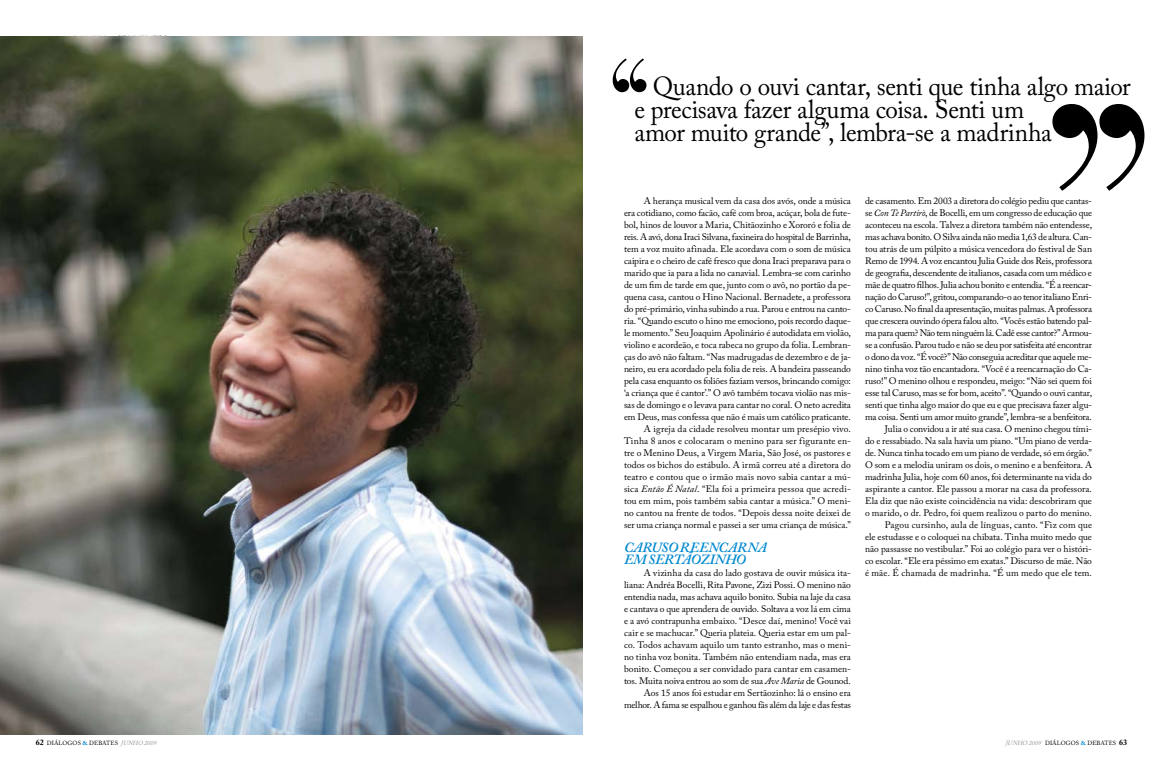
<style>
.page{position:relative;width:1163px;height:780px;background:#fff}
.page>*{position:absolute;margin:0;border:0;box-sizing:border-box;transform-origin:0 0}
.t1{font:26px/23px "Adobe Caslon Pro";letter-spacing:-.02em;color:#000;scale:.96 1}
.t2{font:italic 600 14px/12px "Adobe Caslon Pro";letter-spacing:-.02em;color:#0089cf}
.t3{font:9.5px/12px "Adobe Caslon Pro";letter-spacing:-.01em;color:#000;text-align:right}
.t4{font:6px "Adobe Caslon Pro";letter-spacing:.015em;color:#000}
.s1{font-style:italic}
.s2{font-weight:700;font-size:8px}
.s3{font-weight:700;color:#0089cf}
.s4{font-style:italic;color:#939598}
</style>
<div class="page">
<img style="left:0;top:36px;width:582px;height:698px">
<svg style="left:1052px;top:104px;width:92px;height:87px"></svg>
<svg style="left:612px;top:58px;width:34px;height:34px"></svg>
<p class="t1" style="left:634px;top:74px;width:518px;text-indent:18px">Quando o ouvi cantar, senti que tinha algo maior e precisava fazer alguma coisa. Senti um<br>amor muito grande”, lembra-se a madrinha</p>
<p class="t3" style="left:624px;top:195px;width:228px">A herança musical vem da casa dos avós, onde a música<br>era cotidiano, como facão, café com broa, acúçar, bola de fute&shy;bol, hinos de louvor a Maria, Chitãozinho e Xororó e folia de reis. A avó, dona Iraci Silvana, faxineira do hospital de Barrinha, tem a voz muito afinada. Ele acordava com o som de música caipira e o cheiro de café fresco que dona Iraci preparava para o marido que ia para a lida no canavial. Lembra-se com carinho de um fim de tarde em que, junto com o avô, no portão da pe&shy;quena casa, cantou o Hino Nacional. Bernadete, a professora do pré-primário, vinha subindo a rua. Parou e entrou na canto&shy;ria. “Quando escuto o hino me emociono, pois recordo daque&shy;le momento.” Seu Joaquim Apolinário é autodidata em violão, violino e acordeão, e toca rabeca no grupo da folia. Lembran&shy;ças do avô não faltam. “Nas madrugadas de dezembro e de ja&shy;neiro, eu era acordado pela folia de reis. A bandeira passeando pela casa enquanto os foliões faziam versos, brincando comigo: ‘a criança que é cantor’.” O avô também tocava violão nas mis&shy;sas de domingo e o levava para cantar no coral. O neto acredita em Deus, mas confessa que não é mais um católico praticante.<br>A igreja da cidade resolveu montar um presépio vivo.<br>Tinha 8 anos e colocaram o menino para ser figurante en&shy;tre o Menino Deus, a Virgem Maria, São José, os pastores e todos os bichos do estábulo. A irmã correu até a diretora do teatro e contou que o irmão mais novo sabia cantar a mú&shy;sica <span class="s1">Então É Natal</span>. “Ela foi a primeira pessoa que acredi&shy;tou em mim, pois também sabia cantar a música.” O meni&shy;no cantou na frente de todos. “Depois dessa noite deixei de ser uma criança normal e passei a ser uma criança de música.”</p>
<p class="t2" style="left:624px;top:541px;width:144px">CARUSO REENCARNA<br>EM SERTÃOZINHO</p>
<p class="t3" style="left:624px;top:567px;width:228px">A vizinha da casa do lado gostava de ouvir música ita&shy;liana: Andréa Bocelli, Rita Pavone, Zizi Possi. O menino não entendia nada, mas achava aquilo bonito. Subia na laje da casa e cantava o que aprendera de ouvido. Soltava a voz lá em cima e a avó contrapunha embaixo. “Desce daí, menino! Você vai cair e se machucar.” Queria plateia. Queria estar em um pal&shy;co. Todos achavam aquilo um tanto estranho, mas o meni&shy;no tinha voz bonita. Também não entendiam nada, mas era bonito. Começou a ser convidado para cantar em casamen&shy;tos. Muita noiva entrou ao som de sua <span class="s1">Ave Maria</span> de Gounod.<br>Aos 15 anos foi estudar em Sertãozinho: lá o ensino era melhor. A fama se espalhou e ganhou fãs além da laje e das festas</p>
<p class="t3" style="left:865px;top:195px;width:228px">de casamento. Em 2003 a diretora do colégio pediu que cantas&shy;se <span class="s1">Con Te Partirò</span>, de Bocelli, em um congresso de educação que aconteceu na escola. Talvez a diretora também não entendesse, mas achava bonito. O Silva ainda não media 1,63 de altura. Can&shy;tou atrás de um púlpito a música vencedora do festival de San Remo de 1994. A voz encantou Julia Guide dos Reis, professora de geografia, descendente de italianos, casada com um médico e mãe de quatro filhos. Julia achou bonito e entendia. “É a reencar&shy;nação do Caruso!”, gritou, comparando-o ao tenor italiano Enri&shy;co Caruso. No final da apresentação, muitas palmas. A professora que crescera ouvindo ópera falou alto. “Vocês estão batendo pal&shy;ma para quem? Não tem ninguém lá. Cadê esse cantor?” Armou&shy;se a confusão. Parou tudo e não se deu por satisfeita até encontrar o dono da voz. “É você?” Não conseguia acreditar que aquele me&shy;nino tinha voz tão encantadora. “Você é a reencarnação do Ca&shy;ruso!” O menino olhou e respondeu, meigo: “Não sei quem foi esse tal Caruso, mas se for bom, aceito”. “Quando o ouvi cantar, senti que tinha algo maior do que eu e que precisava fazer algu&shy;ma coisa. Senti um amor muito grande”, lembra-se a benfeitora.<br>Julia o convidou a ir até sua casa. O menino chegou tími-<br>do e ressabiado. Na sala havia um piano. “Um piano de verda&shy;de. Nunca tinha tocado em um piano de verdade, só em órgão.” O som e a melodia uniram os dois, o menino e a benfeitora. A madrinha Julia, hoje com 60 anos, foi determinante na vida do aspirante a cantor. Ele passou a morar na casa da professora.<br>Ela diz que não existe coincidência na vida: descobriram que o marido, o dr. Pedro, foi quem realizou o parto do menino.<br>Pagou cursinho, aula de línguas, canto. “Fiz com que<br>ele estudasse e o coloquei na chibata. Tinha muito medo que não passasse no vestibular.” Foi ao colégio para ver o históri&shy;co escolar. “Ele era péssimo em exatas.” Discurso de mãe. Não é mãe. É chamada de madrinha. “É um medo que ele tem.</p>
<p class="t4" style="left:36px;top:739px;width:125px"><span class="s2">62</span> diálogos <span class="s3">&amp;</span> Debates <span class="s4">JUNHO 2009</span></p>
<p class="t4" style="left:1005px;top:739px;width:123px"><span class="s4">JUNHO 2009</span> diálogos <span class="s3">&amp;</span> Debates <span class="s2">63</span></p>
</div>
